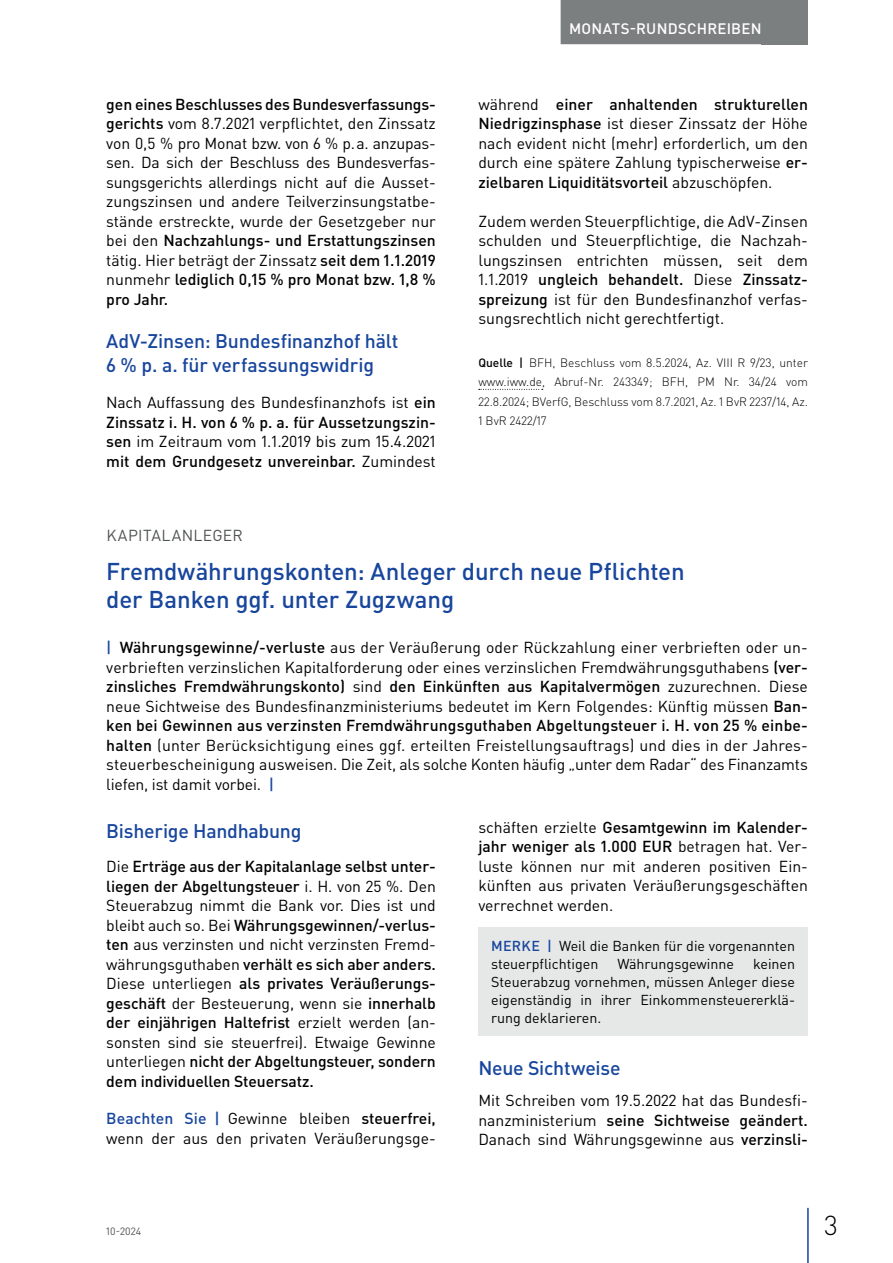
<style>
.page{position:relative;width:893px;height:1263px;background:#fff}
.page>*{position:absolute;margin:0;border:0;box-sizing:border-box;transform-origin:0 0}
.t1{font:300 27px "DIN Pro";color:#000001}
.t2{font:500 24px/28.5px "DIN Pro";letter-spacing:-.005em;color:#18469d}
.t3{font:500 19.5px/24px "DIN Pro";letter-spacing:-.01em;color:#18469d}
.t4{font:15.75px/19.5px "DIN Pro";color:#000001;text-align:justify}
.t5{font:500 15.75px/19.5px "DIN Pro";letter-spacing:-.005em;color:#000001;text-align:justify}
.t6{font:15.75px "DIN Pro";letter-spacing:.025em;color:#4f5253}
.t7{font:500 15px "DIN Pro";letter-spacing:.015em;color:#fff}
.t8{font:14.25px/18px "DIN Pro";color:#000001}
.t9{font:300 12px/19.5px "DIN Pro";color:#000001;text-align:justify}
.t10{font:10.5px "DIN Pro";color:#4f5253}
.s1{font-weight:500}
.s2{font-weight:500;color:#18469d}
.s3{font-weight:400}
</style>
<div class="page">
<div style="left:762px;top:0;width:46px;height:44px;background:#7c7f80"></div>
<hr style="left:807px;top:1208px;width:2px;height:55px;background:#18469d">
<div style="left:561px;top:0;width:209px;height:44px;background:#7c7f80"></div>
<svg style="left:479px;top:389px;width:64px;height:1px"></svg>
<div style="left:478px;top:927px;width:330px;height:108px;background:#e6e8e7"></div>
<p class="t4" style="left:106px;top:94px;width:331px"><span class="s1">gen eines Beschlusses des Bundesverfassungs&shy;gerichts</span> vom 8.7.2021 verpflichtet, den Zinssatz von 0,5 % pro Monat bzw. von 6 % p.a. anzupas&shy;sen. Da sich der Beschluss des Bundesverfas&shy;sungsgerichts allerdings nicht auf die Ausset&shy;zungszinsen und andere Teilverzinsungstatbe&shy;stände erstreckte, wurde der Gesetzgeber nur bei den <span class="s1">Nachzahlungs- und Erstattungszinsen </span>tätig. Hier beträgt der Zinssatz <span class="s1">seit dem 1.1.2019 </span>nunmehr <span class="s1">lediglich 0,15 % pro Monat bzw. 1,8 % pro Jahr.</span></p>
<p class="t3" style="left:106px;top:328px;width:294px">AdV-Zinsen: Bundesfinanzhof hält<br>6 % p. a. für verfassungswidrig</p>
<p class="t4" style="left:106px;top:392px;width:331px">Nach Auffassung des Bundesfinanzhofs ist <span class="s1">ein Zinssatz i. H. von 6 % p. a. für Aussetzungszin&shy;sen</span> im Zeitraum vom 1.1.2019 bis zum 15.4.2021 <span class="s1">mit dem Grundgesetz unvereinbar.</span> Zumindest</p>
<p class="t7" style="left:569px;top:18px;width:194px">MONATS-RUNDSCHREIBEN</p>
<p class="t4" style="left:478px;top:94px;width:331px">während <span class="s1">einer anhaltenden strukturellen Niedrigzinsphase</span> ist dieser Zinssatz der Höhe nach evident nicht (mehr) erforderlich, um den durch eine spätere Zahlung typischerweise <span class="s1">er&shy;zielbaren Liquiditätsvorteil</span> abzuschöpfen.</p>
<p class="t4" style="left:478px;top:211px;width:331px">Zudem werden Steuerpflichtige, die AdV-Zinsen schulden und Steuerpflichtige, die Nachzah&shy;lungszinsen entrichten müssen, seit dem 1.1.2019 <span class="s1">ungleich behandelt.</span> Diese <span class="s1">Zinssatz&shy;spreizung</span> ist für den Bundesfinanzhof verfas&shy;sungsrechtlich nicht gerechtfertigt.</p>
<p class="t9" style="left:478px;top:352px;width:331px"><span class="s1">Quelle |</span> BFH, Beschluss vom 8.5.2024, Az. VIII R 9/23, unter www.iww.de, Abruf-Nr. 243349; BFH, PM Nr. 34/24 vom 22.8.2024; BVerfG, Beschluss vom 8.7.2021, Az. 1 BvR 2237/14, Az.<br>1 BvR 2422/17</p>
<p class="t6" style="left:106px;top:524px;width:138px">KAPITALANLEGER</p>
<h2 class="t2" style="left:106px;top:556px;width:580px">Fremdwährungskonten: Anleger durch neue Pflichten der Banken ggf. unter Zugzwang</h2>
<p class="t4" style="left:106px;top:637px;width:703px"><span class="s2">|</span> <span class="s1">Währungsgewinne/-verluste</span> aus der Veräußerung oder Rückzahlung einer verbrieften oder un&shy;verbrieften verzinslichen Kapitalforderung oder eines verzinslichen Fremdwährungsguthabens <span class="s1">(ver&shy;zinsliches Fremdwährungskonto)</span> sind <span class="s1">den Einkünften aus Kapitalvermögen</span> zuzurechnen. Diese neue Sichtweise des Bundesfinanzministeriums bedeutet im Kern Folgendes: Künftig müssen <span class="s1">Ban&shy;ken bei Gewinnen aus verzinsten Fremdwährungsguthaben Abgeltungsteuer i. H. von 25 % einbe&shy;halten</span> (unter Berücksichtigung eines ggf. erteilten Freistellungsauftrags) und dies in der Jahres&shy;steuerbescheinigung ausweisen. Die Zeit, als solche Konten häufig „unter dem Radar“ des Finanzamts liefen, ist damit vorbei. <span class="s2">|</span></p>
<p class="t3" style="left:106px;top:818px;width:197px">Bisherige Handhabung</p>
<p class="t5" style="left:106px;top:856px;width:331px"><span class="s3">Die</span> Erträge aus der Kapitalanlage selbst unter&shy;liegen der Abgeltungsteuer <span class="s3">i. H. von 25 %. Den Steuerabzug nimmt die Bank vor. Dies ist und bleibt auch so. Bei</span> Währungsgewinnen/-verlus&shy;ten <span class="s3">aus verzinsten und nicht verzinsten Fremd&shy;währungsguthaben</span> verhält es sich aber anders.<br><span class="s3">Diese unterliegen</span> als privates Veräußerungs&shy;geschäft <span class="s3">der Besteuerung, wenn sie</span> innerhalb der einjährigen Haltefrist <span class="s3">erzielt werden (an&shy;sonsten sind sie steuerfrei). Etwaige Gewinne unterliegen</span> nicht der Abgeltungsteuer, sondern dem individuellen Steuersatz.</p>
<p class="t4" style="left:106px;top:1108px;width:331px"><span class="s2">Beachten Sie |</span> Gewinne bleiben <span class="s1">steuerfrei, </span>wenn der aus den privaten Veräußerungsge-</p>
<p class="t4" style="left:478px;top:817px;width:331px">schäften erzielte <span class="s1">Gesamtgewinn im Kalender&shy;jahr weniger als 1.000 EUR</span> betragen hat. Ver&shy;luste können nur mit anderen positiven Ein&shy;künften aus privaten Veräußerungsgeschäften verrechnet werden.</p>
<p class="t8" style="left:491px;top:936px;width:305px"><span class="s2">MERKE |</span> Weil die Banken für die vorgenannten steuerpflichtigen</p>
<p class="t8" style="left:491px;top:954px;width:306px;text-align:justify;text-indent:262px">keinen Steuerabzug vornehmen, müssen Anleger diese eigenständig in ihrer Einkommensteuererklä&shy;rung deklarieren.</p>
<p class="t3" style="left:478px;top:1055px;width:144px">Neue Sichtweise</p>
<p class="t4" style="left:478px;top:1090px;width:331px">Mit Schreiben vom 19.5.2022 hat das Bundesfi&shy;nanzministerium <span class="s1">seine Sichtweise geändert.<br></span>Danach sind Währungsgewinne aus <span class="s1">verzinsli-</span></p>
<p class="t8" style="left:617px;top:954px;width:118px">Währungsgewinne</p>
<p class="t10" style="left:106px;top:1224px;width:37px">10-2024</p>
<h1 class="t1" style="left:824px;top:1207px;width:15px">3</h1>
</div>
